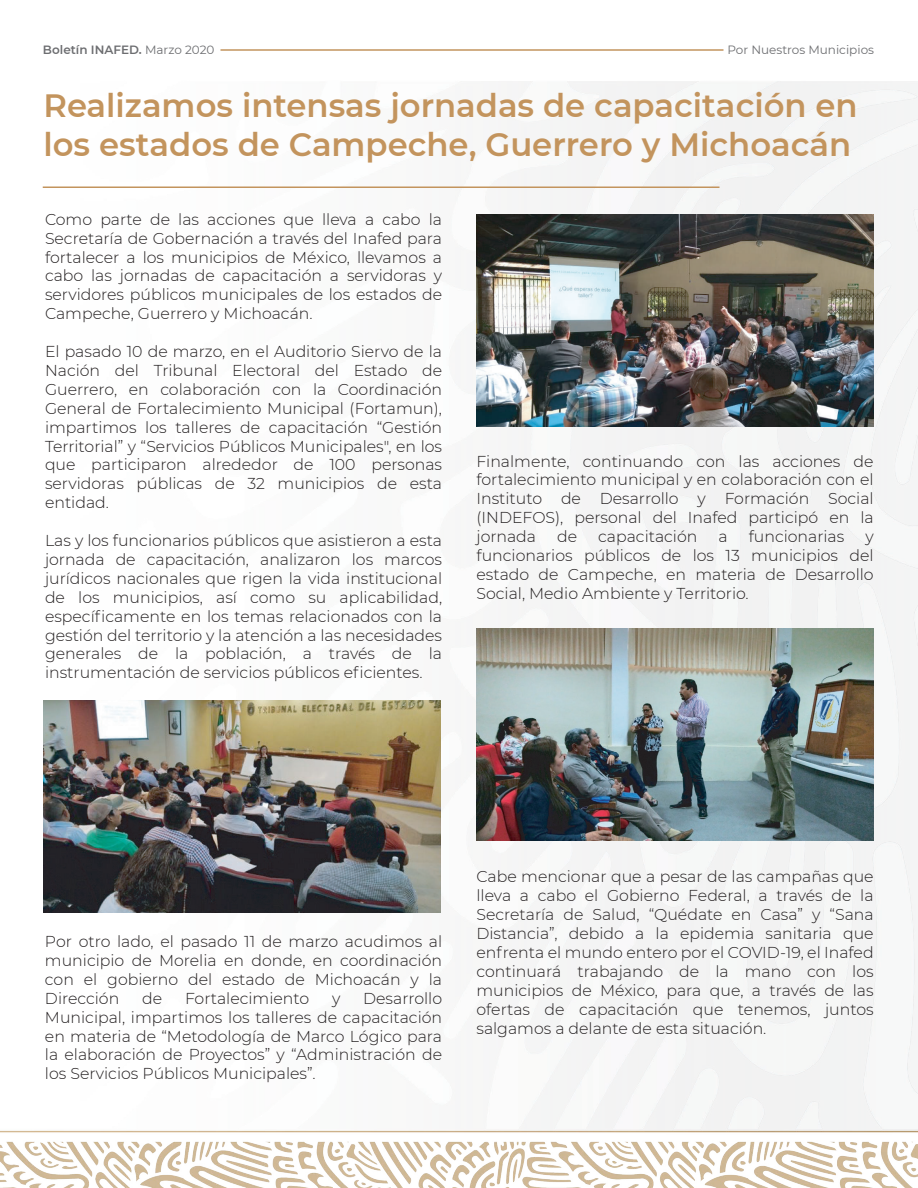
<style>
.page{position:relative;width:918px;height:1188px;background:#fff}
.page>*{position:absolute;margin:0;border:0;box-sizing:border-box;transform-origin:0 0}
.t1{font:600 32.25px/38.7px "Montserrat";color:#c3945d}
.t2{font:300 15.75px/18.9px "Montserrat";color:#231f20;text-align:justify}
.t3{font:600 12px "Montserrat";color:#6d6e71}
.t4{font:12px "Montserrat";color:#6d6e71}
.s1{font-weight:400}
</style>
<div class="page">
<img style="left:0;top:49px;width:918px;height:1139px">
<hr style="left:221px;top:49px;width:503px;height:2px;background:#c3945d">
<hr style="left:43px;top:187px;width:677px;height:1px;background:#c3945d">
<img style="left:44px;top:701px;width:396px;height:212px">
<img style="left:477px;top:628px;width:396px;height:212px">
<img style="left:477px;top:215px;width:396px;height:212px">
<p class="t3" style="left:43px;top:42px;width:173px">Boletín INAFED. <span class="s1">Marzo 2020</span></p>
<p class="t4" style="left:727px;top:42px;width:148px">Por Nuestros Municipios</p>
<h1 class="t1" style="left:44px;top:85px;width:816px">Realizamos intensas jornadas de capacitación en los estados de Campeche, Guerrero y Michoacán</h1>
<p class="t2" style="left:45px;top:209px;width:399px">Como parte de las acciones que lleva a cabo la Secretaría de Gobernación a través del Inafed para fortalecer a los municipios de México, llevamos a cabo las jornadas de capacitación a servidoras y servidores públicos municipales de los estados de Campeche, Guerrero y Michoacán.</p>
<p class="t2" style="left:45px;top:341px;width:399px">El pasado 10 de marzo, en el Auditorio Siervo de la Nación del Tribunal Electoral del Estado de Guerrero, en colaboración con la Coordinación General de Fortalecimiento Municipal (Fortamun), impartimos los talleres de capacitación “Gestión Territorial” y “Servicios Públicos Municipales", en los que participaron alrededor de 100 personas servidoras públicas de 32 municipios de esta entidad.</p>
<p class="t2" style="left:45px;top:530px;width:399px">Las y los funcionarios públicos que asistieron a esta jornada de capacitación, analizaron los marcos jurídicos nacionales que rigen la vida institucional de los municipios, así como su aplicabilidad, específicamente en los temas relacionados con la gestión del territorio y la atención a las necesidades generales de la población, a través de la instrumentación de servicios públicos eficientes.</p>
<p class="t2" style="left:477px;top:451px;width:399px">Finalmente, continuando con las acciones de fortalecimiento municipal y en colaboración con el Instituto de Desarrollo y Formación Social (INDEFOS), personal del Inafed participó en la jornada</p>
<p class="t2" style="left:557px;top:527px;width:22px">de</p>
<p class="t2" style="left:598px;top:527px;width:101px">capacitación</p>
<p class="t2" style="left:718px;top:527px;width:11px">a</p>
<p class="t2" style="left:749px;top:527px;width:97px">funcionarias</p>
<p class="t2" style="left:477px;top:527px;width:399px;text-indent:389px">y funcionarios públicos de los 13 municipios del estado de Campeche, en materia de Desarrollo Social, Medio Ambiente y Territorio.</p>
<p class="t2" style="left:45px;top:931px;width:399px">Por otro lado, el pasado 11 de marzo acudimos al municipio de Morelia en donde, en coordinación con el gobierno del estado de Michoacán y la Dirección</p>
<p class="t2" style="left:45px;top:988px;width:399px;text-indent:318px">Desarrollo Municipal, impartimos los talleres de capacitación en materia de “Metodología de Marco Lógico para la elaboración de Proyectos” y “Administración de los Servicios Públicos Municipales”.</p>
<p class="t2" style="left:142px;top:988px;width:22px">de</p>
<p class="t2" style="left:185px;top:988px;width:126px">Fortalecimiento</p>
<p class="t2" style="left:332px;top:988px;width:10px">y</p>
<p class="t2" style="left:477px;top:867px;width:399px">Cabe mencionar que a pesar de las campañas que lleva a cabo el Gobierno Federal, a través de la Secretaría de Salud, “Quédate en Casa” y “Sana Distancia”, debido a la epidemia sanitaria que enfrenta el mundo entero por el COVID-19, el Inafed continuará trabajando de la mano con los municipios de México, para que, a través de las ofertas de capacitación que tenemos, juntos salgamos a delante de esta situación.</p>
</div>
